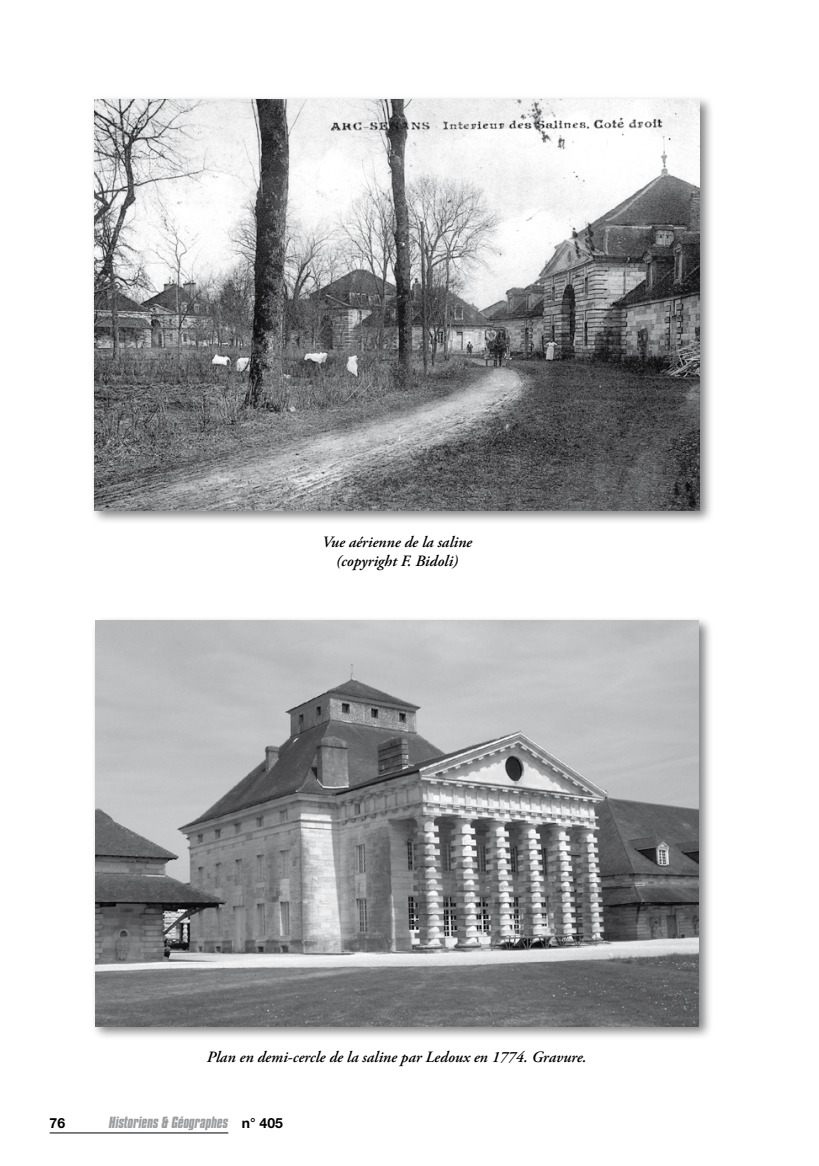
<style>
.page{position:relative;width:819px;height:1166px;background:#fff}
.page>*{position:absolute;margin:0;border:0;box-sizing:border-box;transform-origin:0 0}
.t1{font:italic 600 15.75px/18.9px "Adobe Garamond Pro";color:#000;text-align:center}
.t2{font:italic 700 14px "Compacta BT";color:#9c9d9f}
.t3{font:700 14px "Helvetica Neue";color:#000}
.s1{font-family:"Helvetica Neue";font-style:normal;color:#000}
</style>
<div class="page">
<hr style="left:50px;top:1132px;width:178px;height:1px;background:#000">
<div style="left:91px;top:615px;width:630px;height:434px;background:#000;opacity:.5"></div>
<img style="left:95px;top:620px;width:603px;height:406px">
<div style="left:90px;top:95px;width:632px;height:438px;background:#000;opacity:.5"></div>
<img style="left:94px;top:99px;width:605px;height:412px">
<p class="t1" style="left:322px;top:533px;width:151px">Vue aérienne de la saline (copyright F. Bidoli)</p>
<p class="t1" style="left:207px;top:1048px;width:381px">Plan en demi-cercle de la saline par Ledoux en 1774. Gravure.</p>
<p class="t3" style="left:50px;top:1114px;width:17px">76</p>
<p class="t2" style="left:109px;top:1113px;width:175px">Historiens &amp; Géographes <span class="s1">n° 405</span></p>
</div>
